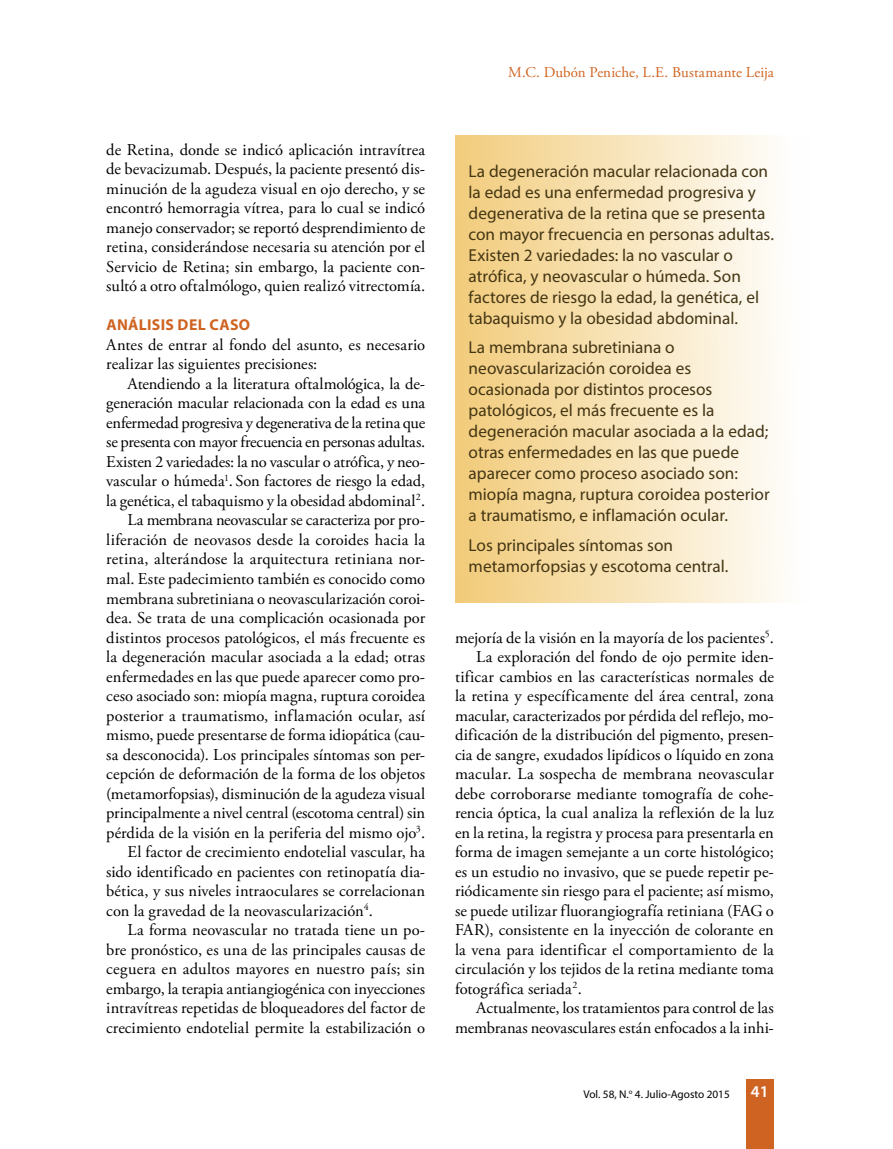
<style>
.page{position:relative;width:893px;height:1149px;background:#fff}
.page>*{position:absolute;margin:0;border:0;box-sizing:border-box;transform-origin:0 0}
.t1{font:17.25px/21px "Myriad Pro";color:#443614}
.t2{font:16.5px/19.5px "Adobe Garamond Pro";color:#000;text-align:justify}
.t3{font:16.5px "Adobe Garamond Pro";letter-spacing:-.02em;color:#000}
.t4{font:600 16.5px "Myriad Pro";color:#fff}
.t5{font:700 15.75px "Myriad Pro";color:#cf6422}
.t6{font:15px "Adobe Garamond Pro";letter-spacing:.005em;color:#cf6422}
.t7{font:11.25px "Myriad Pro";color:#000}
</style>
<div class="page">
<div style="left:746px;top:1078px;width:28px;height:70px;background:#cf6422"></div>
<div style="left:455px;top:135px;width:355px;height:467px;background:linear-gradient(to right,#f2cb7b,#fff)"></div>
<p class="t2" style="left:106px;top:140px;width:321px">de Retina, donde se indicó aplicación intravítrea de bevacizumab. Después, la paciente presentó dis&shy;minución de la agudeza visual en ojo derecho, y se encontró hemorragia vítrea, para lo cual se indicó manejo conservador; se reportó desprendimiento de retina, considerándose necesaria su atención por el Servicio de Retina; sin embargo, la paciente con&shy;sultó a otro oftalmólogo, quien realizó vitrectomía.</p>
<p class="t5" style="left:106px;top:314px;width:41px">ANÁLISIS</p>
<p class="t5" style="left:178px;top:314px;width:10px">DEL</p>
<p class="t5" style="left:209px;top:314px;width:11px">CASO</p>
<p class="t2" style="left:106px;top:335px;width:320px">Antes de entrar al fondo del asunto, es necesario realizar las siguientes precisiones:</p>
<p class="t2" style="left:128px;top:374px;width:299px">Atendiendo a la literatura oftalmológica, la de-</p>
<p class="t2" style="left:106px;top:394px;width:321px">generación macular relacionada con la edad es una</p>
<p class="t3" style="left:106px;top:412px;width:320px">enfermedad progresiva y degenerativa de la retina que</p>
<p class="t2" style="left:106px;top:433px;width:320px">se presenta con mayor frecuencia en personas adultas.</p>
<p class="t2" style="left:106px;top:452px;width:320px">Existen 2 variedades: la no vascular o atrófica, y neo-</p>
<p class="t2" style="left:106px;top:472px;width:320px">vascular o húmeda<sup>1</sup>. Son factores de riesgo la edad,</p>
<p class="t2" style="left:106px;top:491px;width:320px">la genética, el tabaquismo y la obesidad abdominal<sup>2</sup>.</p>
<p class="t2" style="left:128px;top:511px;width:299px">La membrana neovascular se caracteriza por pro-</p>
<p class="t2" style="left:106px;top:530px;width:321px">liferación de neovasos desde la coroides hacia la</p>
<p class="t2" style="left:106px;top:550px;width:320px">retina, alterándose la arquitectura retiniana nor-</p>
<p class="t2" style="left:106px;top:569px;width:320px">mal. Este padecimiento también es conocido como</p>
<p class="t2" style="left:106px;top:589px;width:320px">membrana subretiniana o neovascularización coroi-</p>
<p class="t2" style="left:106px;top:608px;width:320px">dea. Se trata de una complicación ocasionada por</p>
<p class="t2" style="left:106px;top:628px;width:320px">distintos procesos patológicos, el más frecuente es</p>
<p class="t2" style="left:106px;top:647px;width:320px">la degeneración macular asociada a la edad; otras</p>
<p class="t2" style="left:106px;top:667px;width:320px">enfermedades en las que puede aparecer como pro-</p>
<p class="t2" style="left:106px;top:686px;width:320px">ceso asociado son: miopía magna, ruptura coroidea</p>
<p class="t2" style="left:106px;top:706px;width:320px">posterior a traumatismo, inflamación ocular, así</p>
<p class="t2" style="left:106px;top:725px;width:320px">mismo, puede presentarse de forma idiopática (cau-</p>
<p class="t2" style="left:106px;top:745px;width:320px">sa desconocida). Los principales síntomas son per-</p>
<p class="t2" style="left:106px;top:764px;width:320px">cepción de deformación de la forma de los objetos</p>
<p class="t2" style="left:106px;top:784px;width:320px">(metamorfopsias), disminución de la agudeza visual</p>
<p class="t2" style="left:106px;top:803px;width:320px">principalmente a nivel central (escotoma central) sin</p>
<p class="t2" style="left:106px;top:823px;width:320px">pérdida de la visión en la periferia del mismo ojo<sup>3</sup>.</p>
<p class="t2" style="left:128px;top:842px;width:299px">El factor de crecimiento endotelial vascular, ha</p>
<p class="t2" style="left:106px;top:862px;width:320px">sido identificado en pacientes con retinopatía dia-</p>
<p class="t2" style="left:106px;top:881px;width:320px">bética, y sus niveles intraoculares se correlacionan</p>
<p class="t2" style="left:106px;top:901px;width:268px">con la gravedad de la neovascularización<sup>4</sup>.</p>
<p class="t2" style="left:128px;top:920px;width:299px">La forma neovascular no tratada tiene un po-</p>
<p class="t2" style="left:106px;top:940px;width:320px">bre pronóstico, es una de las principales causas de</p>
<p class="t2" style="left:106px;top:959px;width:320px">ceguera en adultos mayores en nuestro país; sin</p>
<p class="t2" style="left:106px;top:979px;width:320px">embargo, la terapia antiangiogénica con inyecciones</p>
<p class="t2" style="left:106px;top:998px;width:320px">intravítreas repetidas de bloqueadores del factor de</p>
<p class="t2" style="left:106px;top:1018px;width:320px">crecimiento endotelial permite la estabilización o</p>
<p class="t6" style="left:508px;top:63px;width:267px">M.C. Dubón Peniche, L.E. Bustamante Leija</p>
<p class="t1" style="left:469px;top:160px;width:307px">La degeneración macular relacionada con la edad es una enfermedad progresiva y degenerativa de la retina que se presenta con mayor frecuencia en personas adultas.<br>Existen 2 variedades: la no vascular o atrófica, y neovascular o húmeda. Son factores de riesgo la edad, la genética, el tabaquismo y la obesidad abdominal.</p>
<p class="t1" style="left:469px;top:337px;width:303px">La membrana subretiniana o neovascularización coroidea es ocasionada por distintos procesos patológicos, el más frecuente es la degeneración macular asociada a la edad; otras enfermedades en las que puede aparecer como proceso asociado son: miopía magna, ruptura coroidea posterior a traumatismo, e inflamación ocular.</p>
<p class="t1" style="left:469px;top:534px;width:261px">Los principales síntomas son metamorfopsias y escotoma central.</p>
<p class="t2" style="left:455px;top:628px;width:320px">mejoría de la visión en la mayoría de los pacientes<sup>5</sup>.</p>
<p class="t2" style="left:476px;top:647px;width:299px">La exploración del fondo de ojo permite iden-</p>
<p class="t2" style="left:455px;top:667px;width:320px">tificar cambios en las características normales de</p>
<p class="t2" style="left:455px;top:686px;width:321px">la retina y específicamente del área central, zona</p>
<p class="t2" style="left:455px;top:706px;width:320px">macular, caracterizados por pérdida del reflejo, mo-</p>
<p class="t2" style="left:455px;top:725px;width:320px">dificación de la distribución del pigmento, presen-</p>
<p class="t2" style="left:455px;top:745px;width:321px">cia de sangre, exudados lipídicos o líquido en zona</p>
<p class="t2" style="left:455px;top:764px;width:320px">macular. La sospecha de membrana neovascular</p>
<p class="t2" style="left:455px;top:784px;width:320px">debe corroborarse mediante tomografía de cohe-</p>
<p class="t2" style="left:455px;top:803px;width:320px">rencia óptica, la cual analiza la reflexión de la luz</p>
<p class="t2" style="left:455px;top:823px;width:320px">en la retina, la registra y procesa para presentarla en</p>
<p class="t2" style="left:455px;top:842px;width:320px">forma de imagen semejante a un corte histológico;</p>
<p class="t2" style="left:455px;top:862px;width:320px">es un estudio no invasivo, que se puede repetir pe-</p>
<p class="t2" style="left:455px;top:881px;width:320px">riódicamente sin riesgo para el paciente; así mismo,</p>
<p class="t2" style="left:455px;top:901px;width:320px">se puede utilizar fluorangiografía retiniana (FAG o</p>
<p class="t2" style="left:455px;top:920px;width:320px">FAR), consistente en la inyección de colorante en</p>
<p class="t2" style="left:455px;top:940px;width:321px">la vena para identificar el comportamiento de la</p>
<p class="t2" style="left:455px;top:959px;width:320px">circulación y los tejidos de la retina mediante toma</p>
<p class="t2" style="left:455px;top:979px;width:128px">fotográfica seriada<sup>2</sup>.</p>
<p class="t2" style="left:476px;top:998px;width:299px">Actualmente, los tratamientos para control de las</p>
<p class="t2" style="left:455px;top:1018px;width:320px">membranas neovasculares están enfocados a la inhi-</p>
<p class="t7" style="left:584px;top:1086px;width:148px">Vol. 58, N.<sup>o</sup> 4. Julio-Agosto 2015</p>
<p class="t4" style="left:751px;top:1080px;width:19px">41</p>
</div>
